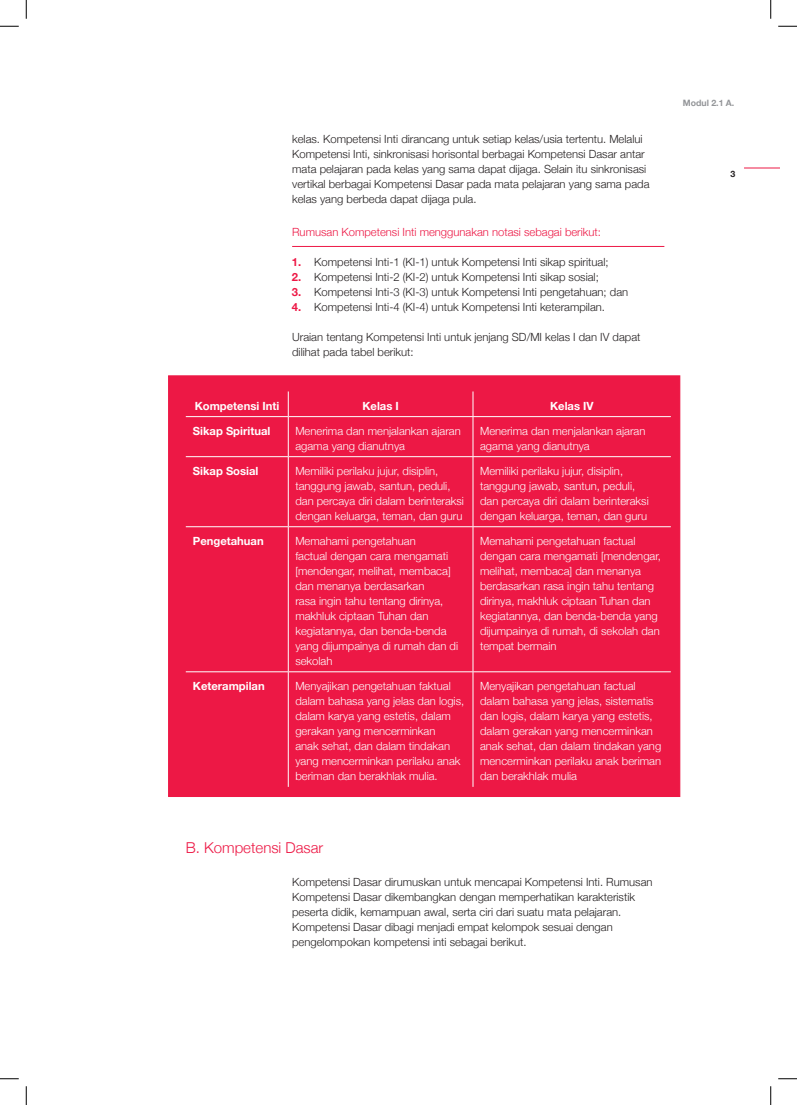
<style>
.page{position:relative;width:797px;height:1105px;background:#fff}
.page>*{position:absolute;margin:0;border:0;box-sizing:border-box;transform-origin:0 0}
.t1{font:300 15px "Helvetica Neue";color:#ed1845}
.body_copy{font:300 11.25px/15px "Helvetica Neue";color:#fff}
.body_copy-2{font:300 11.25px/15px "Helvetica Neue";color:#231f20}
.body_tab{font:300 11.25px/15px "Helvetica Neue";color:#231f20}
.body_copy-3{font:700 11.25px "Helvetica Neue";color:#fff}
.body_copy-4{font:300 11.25px "Helvetica Neue";color:#ed1845}
.t2{font:700 8.75px "Helvetica Neue";color:#939598}
.t3{font:700 8.75px "Helvetica Neue";color:#231f20}
.s1{font-weight:700;color:#ed1845}
</style>
<div class="page">
<hr style="left:744px;top:168px;width:35px;height:1px;background:#ed1845">
<div style="left:168px;top:375px;width:512px;height:422px;background:#ed1845;border:1px solid #ed1845"></div>
<hr style="left:292px;top:246px;width:372px;height:1px;background:#ed1845">
<svg style="left:288px;top:391px;width:1px;height:25px"></svg>
<svg style="left:472px;top:391px;width:1px;height:25px"></svg>
<hr style="left:186px;top:416px;width:102px;height:1px;background:#fff">
<hr style="left:288px;top:416px;width:185px;height:1px;background:#fff">
<hr style="left:288px;top:417px;width:1px;height:39px;background:#fff">
<hr style="left:473px;top:416px;width:198px;height:1px;background:#fff">
<hr style="left:472px;top:417px;width:1px;height:39px;background:#fff">
<hr style="left:186px;top:456px;width:102px;height:1px;background:#fff">
<hr style="left:288px;top:456px;width:185px;height:1px;background:#fff">
<hr style="left:288px;top:457px;width:1px;height:69px;background:#fff">
<hr style="left:473px;top:456px;width:198px;height:1px;background:#fff">
<hr style="left:472px;top:457px;width:1px;height:69px;background:#fff">
<hr style="left:186px;top:526px;width:102px;height:1px;background:#fff">
<hr style="left:288px;top:526px;width:185px;height:1px;background:#fff">
<hr style="left:288px;top:527px;width:1px;height:144px;background:#fff">
<hr style="left:473px;top:526px;width:198px;height:1px;background:#fff">
<hr style="left:472px;top:527px;width:1px;height:144px;background:#fff">
<hr style="left:186px;top:671px;width:102px;height:1px;background:#fff">
<hr style="left:288px;top:671px;width:185px;height:1px;background:#fff">
<hr style="left:288px;top:672px;width:1px;height:115px;background:#fff">
<hr style="left:473px;top:671px;width:198px;height:1px;background:#fff">
<hr style="left:472px;top:672px;width:1px;height:115px;background:#fff">
<svg style="left:0;top:25px;width:19px;height:2px"></svg>
<svg style="left:778px;top:25px;width:19px;height:2px"></svg>
<svg style="left:0;top:1078px;width:19px;height:1px"></svg>
<svg style="left:778px;top:1078px;width:19px;height:1px"></svg>
<svg style="left:25px;top:0;width:2px;height:19px"></svg>
<svg style="left:25px;top:1086px;width:2px;height:19px"></svg>
<svg style="left:770px;top:0;width:1px;height:19px"></svg>
<svg style="left:770px;top:1086px;width:1px;height:19px"></svg>
<p class="body_tab" style="left:292px;top:131px;width:359px">kelas. Kompetensi Inti dirancang untuk setiap kelas/usia tertentu. Melalui Kompetensi Inti, sinkronisasi horisontal berbagai Kompetensi Dasar antar mata pelajaran pada kelas yang sama dapat dijaga. Selain itu sinkronisasi vertikal berbagai Kompetensi Dasar pada mata pelajaran yang sama pada kelas yang berbeda dapat dijaga pula.</p>
<p class="body_copy-4" style="left:292px;top:223px;width:310px">Rumusan Kompetensi Inti menggunakan notasi sebagai berikut:</p>
<p class="body_copy-2" style="left:292px;top:254px;width:318px"><span class="s1">1.</span> Kompetensi Inti-1 (KI-1) untuk Kompetensi Inti sikap spiritual;</p>
<p class="body_copy-2" style="left:292px;top:269px;width:308px"><span class="s1">2.</span> Kompetensi Inti-2 (KI-2) untuk Kompetensi Inti sikap sosial;</p>
<p class="body_copy-2" style="left:292px;top:284px;width:338px"><span class="s1">3.</span> Kompetensi Inti-3 (KI-3) untuk Kompetensi Inti pengetahuan; dan</p>
<p class="body_copy-2" style="left:292px;top:299px;width:315px"><span class="s1">4.</span> Kompetensi Inti-4 (KI-4) untuk Kompetensi Inti keterampilan.</p>
<p class="body_copy-2" style="left:292px;top:329px;width:350px">Uraian tentang Kompetensi Inti untuk jenjang SD/MI kelas I dan IV dapat dilihat pada tabel berikut:</p>
<p class="body_copy-3" style="left:195px;top:397px;width:86px">Kompetensi Inti</p>
<p class="body_copy-3" style="left:362px;top:397px;width:38px">Kelas I</p>
<p class="body_copy-3" style="left:550px;top:397px;width:45px">Kelas IV</p>
<p class="body_copy-3" style="left:193px;top:422px;width:79px">Sikap Spiritual</p>
<p class="body_copy" style="left:295px;top:422px;width:167px">Menerima dan menjalankan ajaran agama yang dianutnya</p>
<p class="body_copy" style="left:480px;top:422px;width:167px">Menerima dan menjalankan ajaran agama yang dianutnya</p>
<p class="body_copy-3" style="left:193px;top:462px;width:67px">Sikap Sosial</p>
<p class="body_copy" style="left:295px;top:462px;width:170px">Memiliki perilaku jujur, disiplin, tanggung jawab, santun, peduli, dan percaya diri dalam berinteraksi dengan keluarga, teman, dan guru</p>
<p class="body_copy" style="left:480px;top:462px;width:170px">Memiliki perilaku jujur, disiplin, tanggung jawab, santun, peduli, dan percaya diri dalam berinteraksi dengan keluarga, teman, dan guru</p>
<p class="body_copy-3" style="left:193px;top:532px;width:72px">Pengetahuan</p>
<p class="body_copy" style="left:295px;top:532px;width:164px">Memahami pengetahuan<br>factual dengan cara mengamati [mendengar, melihat, membaca] dan menanya berdasarkan<br>rasa ingin tahu tentang dirinya, makhluk ciptaan Tuhan dan kegiatannya, dan benda-benda yang dijumpainya di rumah dan di sekolah</p>
<p class="body_copy" style="left:480px;top:532px;width:182px">Memahami pengetahuan factual dengan cara mengamati [mendengar, melihat, membaca] dan menanya berdasarkan rasa ingin tahu tentang dirinya, makhluk ciptaan Tuhan dan kegiatannya, dan benda-benda yang dijumpainya di rumah, di sekolah dan tempat bermain</p>
<p class="body_copy-3" style="left:193px;top:677px;width:73px">Keterampilan</p>
<p class="body_copy" style="left:295px;top:677px;width:170px">Menyajikan pengetahuan faktual dalam bahasa yang jelas dan logis, dalam karya yang estetis, dalam gerakan yang mencerminkan<br>anak sehat, dan dalam tindakan yang mencerminkan perilaku anak beriman dan berakhlak mulia.</p>
<p class="body_copy" style="left:480px;top:677px;width:183px">Menyajikan pengetahuan factual dalam bahasa yang jelas, sistematis dan logis, dalam karya yang estetis, dalam gerakan yang mencerminkan anak sehat, dan dalam tindakan yang mencerminkan perilaku anak beriman dan berakhlak mulia</p>
<p class="t2" style="left:682px;top:96px;width:53px">Modul 2.1 A.</p>
<p class="t3" style="left:730px;top:167px;width:6px">3</p>
<h1 class="t1" style="left:186px;top:836px;width:139px">B. Kompetensi Dasar</h1>
<p class="body_copy-2" style="left:292px;top:873px;width:362px">Kompetensi Dasar dirumuskan untuk mencapai Kompetensi Inti. Rumusan Kompetensi Dasar dikembangkan dengan memperhatikan karakteristik peserta didik, kemampuan awal, serta ciri dari suatu mata pelajaran.<br>Kompetensi Dasar dibagi menjadi empat kelompok sesuai dengan pengelompokan kompetensi inti sebagai berikut.</p>
</div>
